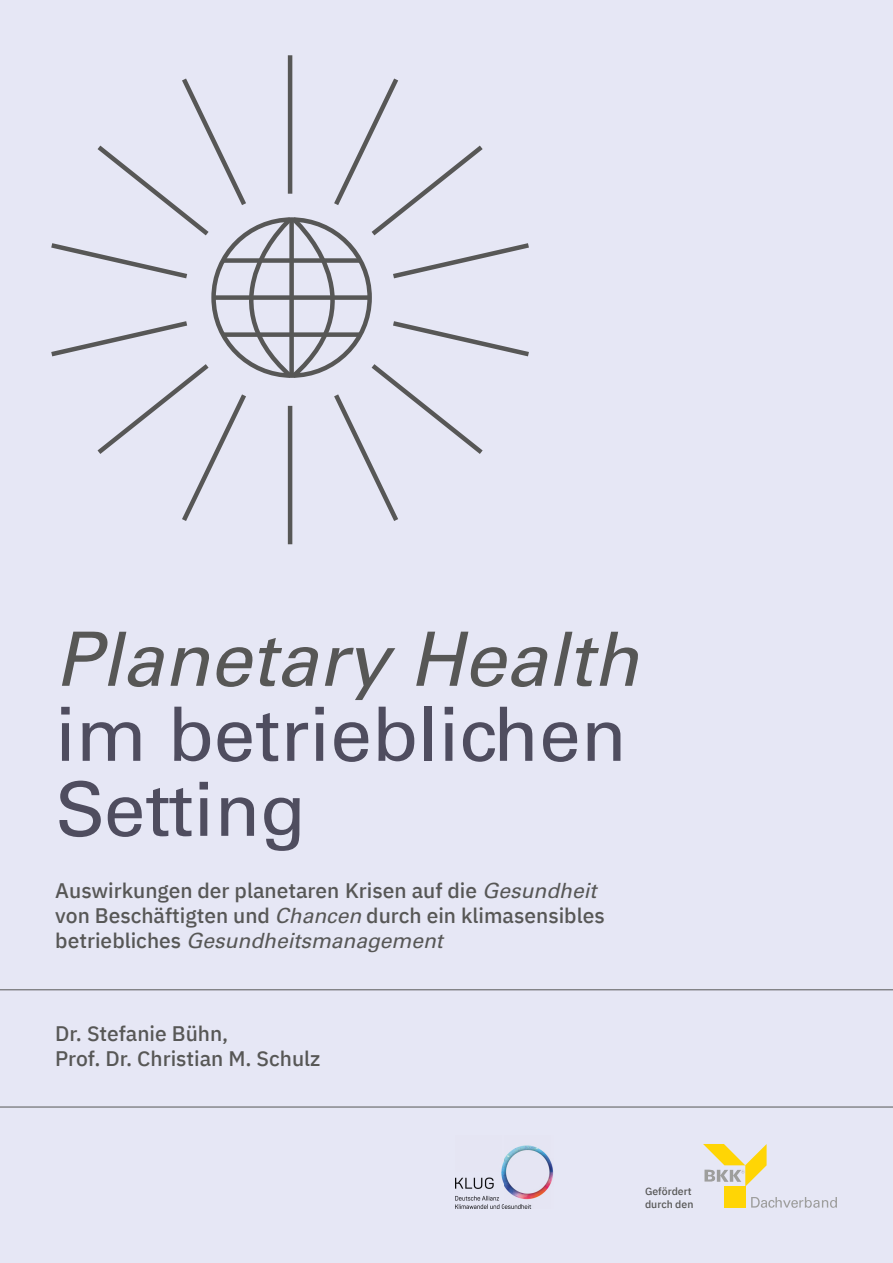
<style>
.page{position:relative;width:893px;height:1263px;background:#e6e7f5}
.page>*{position:absolute;margin:0;border:0;box-sizing:border-box;transform-origin:0 0}
.t1{font:75px/75px "Univers LT Std";color:#4f4d5f}
.t2{font:italic 75px "Univers LT Std";color:#575756}
.t3{font:500 21px/25.2px "IBM Plex Sans";color:#575756}
.t4{font:italic 21px "Univers LT Std";color:#575756}
.t5{font:500 10.5px/12.6px "IBM Plex Sans";color:#575756}
.s1{font-family:"Univers LT Std";font-weight:400;font-style:italic}
.s2{font-family:"IBM Plex Sans";font-weight:500;font-style:normal}
</style>
<div class="page">
<svg style="left:51px;top:55px;width:478px;height:490px"></svg>
<hr style="left:0;top:989px;width:893px;height:1px;background:#575756">
<hr style="left:0;top:1107px;width:893px;height:1px;background:#575756">
<img style="left:455px;top:1145px;width:98px;height:64px">
<svg style="left:703px;top:1144px;width:64px;height:42px"></svg>
<div style="left:724px;top:1186px;width:21px;height:21px;background:#ffd505"></div>
<svg style="left:751px;top:1197px;width:86px;height:11px"></svg>
<h1 class="t2" style="left:55px;top:615px;width:585px">Planetary Health</h1>
<h1 class="t1" style="left:55px;top:697px;width:573px">im betrieblichen<br>Setting</h1>
<p class="t3" style="left:55px;top:876px;width:551px">Auswirkungen der planetaren Krisen auf die <span class="s1">Gesundheit </span>von Beschäftigten und <span class="s1">Chancen</span> durch ein klimasensibles</p>
<p class="t4" style="left:55px;top:928px;width:389px"><span class="s2">betriebliches</span> Gesundheitsmanagement</p>
<p class="t3" style="left:55px;top:1019px;width:267px">Dr. Stefanie Bühn,<br>Prof. Dr. Christian M. Schulz</p>
<p class="t5" style="left:645px;top:1184px;width:50px">Gefördert durch den</p>
</div>
